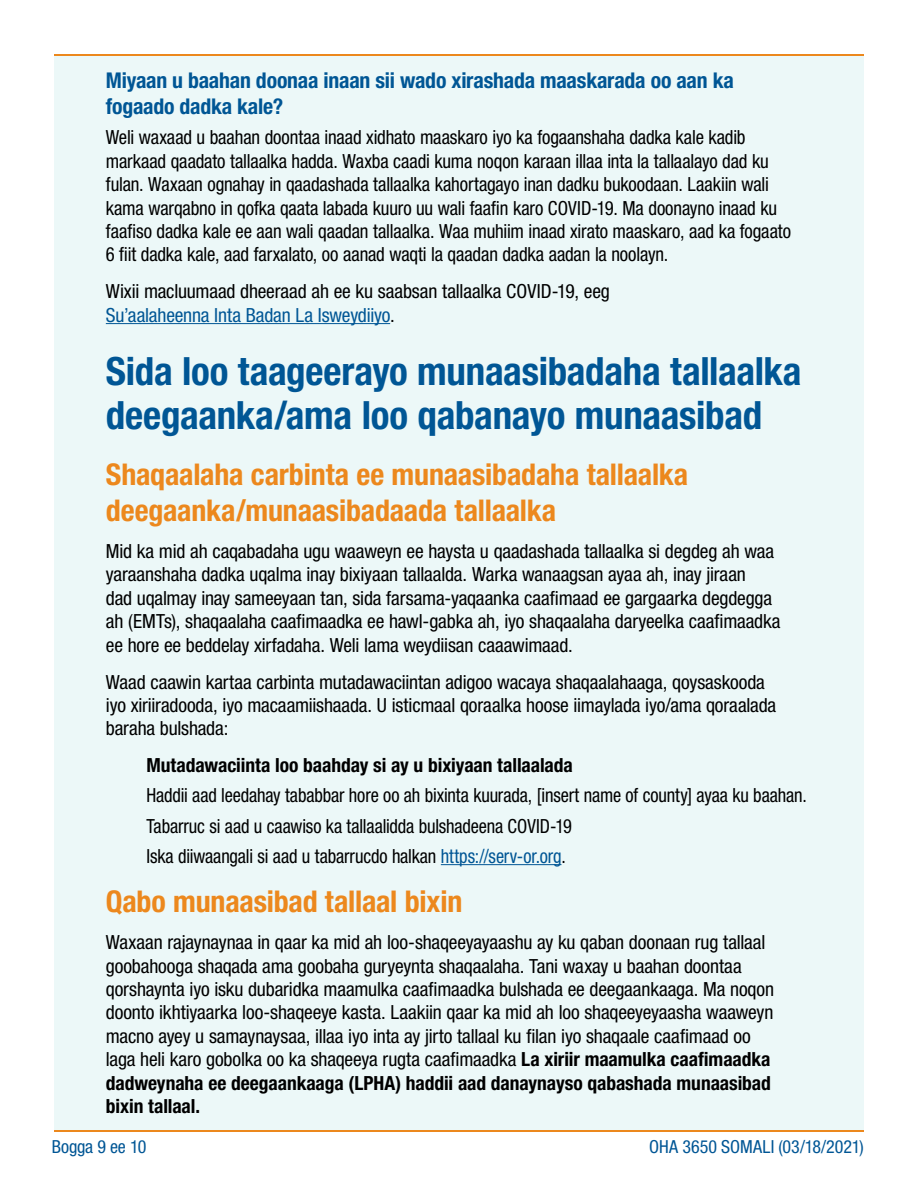
<style>
.page{position:relative;width:918px;height:1188px;background:#fff}
.page>*{position:absolute;margin:0;border:0;box-sizing:border-box;transform-origin:0 0}
.t1{font:700 condensed 39px/43.5px "Helvetica Neue LT Std";letter-spacing:-.01em;color:#005695}
.t2{font:700 condensed 30px/36px "Helvetica Neue LT Std";letter-spacing:-.005em;color:#ec881d}
.t3{font:700 condensed 21.75px/26.1px "Helvetica Neue LT Std";letter-spacing:-.01em;color:#005695}
.t4{font:condensed 19.5px/23.4px "Helvetica Neue LT Std";letter-spacing:-.005em;color:#000}
.t5{font:condensed 19.5px/23.4px "Helvetica Neue LT Std";letter-spacing:-.005em;color:#000;scale:.96 1}
.t6{font:condensed 19.5px/30.2px "Helvetica Neue LT Std";letter-spacing:-.005em;color:#000;scale:.94 1}
.t7{font:700 condensed 19.5px "Helvetica Neue LT Std";letter-spacing:-.005em;color:#000}
.t8{font:condensed 18px "Helvetica Neue LT Std";color:#005695}
.s1{color:#005695}
.s2{font-weight:700}
</style>
<div class="page">
<div style="left:54px;top:56px;width:810px;height:1074px;background:#ecf8f8"></div>
<hr style="left:54px;top:54px;width:810px;height:2px;background:#ec881d">
<hr style="left:54px;top:1130px;width:810px;height:1px;background:#ec881d">
<hr style="left:106px;top:323px;width:284px;height:1px;background:#005695">
<hr style="left:441px;top:864px;width:120px;height:1px;background:#005695">
<p class="t3" style="left:106px;top:67px;width:630px">Miyaan u baahan doonaa inaan sii wado xirashada maaskarada oo aan ka fogaado dadka kale?</p>
<p class="t5" style="left:106px;top:126px;width:715px">Weli waxaad u baahan doontaa inaad xidhato maaskaro iyo ka fogaanshaha dadka kale kadib markaad qaadato tallaalka hadda. Waxba caadi kuma noqon karaan illaa inta la tallaalayo dad ku fulan. Waxaan ognahay in qaadashada tallaalka kahortagayo inan dadku bukoodaan. Laakiin wali kama warqabno in qofka qaata labada kuuro uu wali faafin karo COVID-19. Ma doonayno inaad ku faafiso dadka kale ee aan wali qaadan tallaalka. Waa muhiim inaad xirato maaskaro, aad ka fogaato 6 fiit dadka kale, aad farxalato, oo aanad waqti la qaadan dadka aadan la noolayn.</p>
<p class="t4" style="left:106px;top:280px;width:506px">Wixii macluumaad dheeraad ah ee ku saabsan tallaalka COVID-19, eeg<br><span class="s1">Su’aalaheenna Inta Badan La Isweydiiyo</span>.</p>
<h1 class="t1" style="left:106px;top:349px;width:697px">Sida loo taageerayo munaasibadaha tallaalka deegaanka/ama loo qabanayo munaasibad</h1>
<h2 class="t2" style="left:106px;top:456px;width:584px">Shaqaalaha carbinta ee munaasibadaha tallaalka deegaanka/munaasibadaada tallaalka</h2>
<p class="t4" style="left:106px;top:539px;width:676px">Mid ka mid ah caqabadaha ugu waaweyn ee haysta u qaadashada tallaalka si degdeg ah waa yaraanshaha dadka uqalma inay bixiyaan tallaalda. Warka wanaagsan ayaa ah, inay jiraan<br>dad uqalmay inay sameeyaan tan, sida farsama-yaqaanka caafimaad ee gargaarka degdegga ah (EMTs), shaqaalaha caafimaadka ee hawl-gabka ah, iyo shaqaalaha daryeelka caafimaadka ee hore ee beddelay xirfadaha. Weli lama weydiisan caaawimaad.</p>
<p class="t4" style="left:106px;top:670px;width:672px">Waad caawin kartaa carbinta mutadawaciintan adigoo wacaya shaqaalahaaga, qoysaskooda iyo xiriiradooda, iyo macaamiishaada. U isticmaal qoraalka hoose iimaylada iyo/ama qoraalada baraha bulshada:</p>
<p class="t7" style="left:146px;top:753px;width:428px">Mutadawaciinta loo baahday si ay u bixiyaan tallaalada</p>
<p class="t6" style="left:146px;top:780px;width:704px">Haddii aad leedahay tababbar hore oo ah bixinta kuurada, [insert name of county] ayaa ku baahan.<br>Tabarruc si aad u caawiso ka tallaalidda bulshadeena COVID-19<br>Iska diiwaangali si aad u tabarrucdo halkan <span class="s1">https://serv-or.org</span>.</p>
<h2 class="t2" style="left:106px;top:883px;width:358px">Qabo munaasibad tallaal bixin</h2>
<p class="t4" style="left:106px;top:930px;width:670px">Waxaan rajaynaynaa in qaar ka mid ah loo-shaqeeyayaashu ay ku qaban doonaan rug tallaal goobahooga shaqada ama goobaha guryeynta shaqaalaha. Tani waxay u baahan doontaa qorshaynta iyo isku dubaridka maamulka caafimaadka bulshada ee deegaankaaga. Ma noqon doonto ikhtiyaarka loo-shaqeeye kasta. Laakiin qaar ka mid ah loo shaqeeyeyaasha waaweyn macno ayey u samaynaysaa, illaa iyo inta ay jirto tallaal ku filan iyo shaqaale caafimaad oo laga heli karo gobolka oo ka shaqeeya rugta caafimaadka <span class="s2">La xiriir maamulka caafimaadka dadweynaha ee deegaankaaga (LPHA) haddii aad danaynayso qabashada munaasibad bixin tallaal.</span></p>
<p class="t8" style="left:52px;top:1137px;width:96px">Bogga 9 ee 10</p>
<p class="t8" style="left:649px;top:1137px;width:216px">OHA 3650 SOMALI (03/18/2021)</p>
</div>
